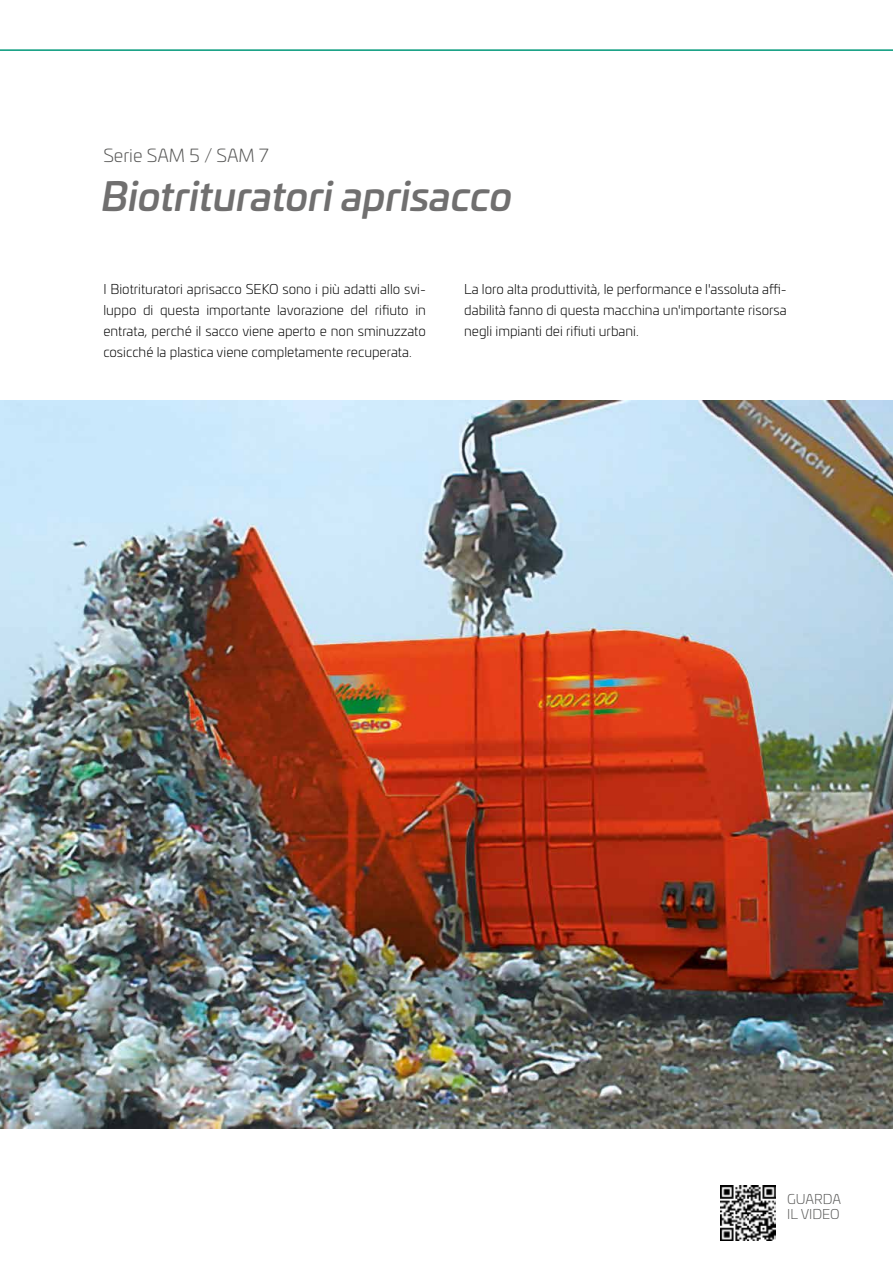
<style>
.page{position:relative;width:893px;height:1263px;background:#fff}
.page>*{position:absolute;margin:0;border:0;box-sizing:border-box;transform-origin:0 0}
.t1{font:italic 500 39px "Univia Pro";color:#706f6f}
.t2{font:300 18px "Univia Pro";color:#575756}
.t3{font:300 13.5px/21px "Univia Pro";color:#000;text-align:justify}
.t4{font:300 13.5px/15px "Univia Pro";color:#575756}
</style>
<div class="page">
<svg style="left:0;top:49px;width:893px;height:2px"></svg>
<img style="left:0;top:400px;width:893px;height:729px">
<img style="left:720px;top:1186px;width:55px;height:55px">
<h2 class="t2" style="left:103px;top:142px;width:167px">Serie SAM 5 / SAM 7</h2>
<h1 class="t1" style="left:101px;top:167px;width:412px">Biotrituratori aprisacco</h1>
<p class="t3" style="left:103px;top:278px;width:324px">I Biotrituratori aprisacco SEKO sono i più adatti allo svi&shy;luppo di questa importante lavorazione del rifiuto in entrata, perché il sacco viene aperto e non sminuzzato cosicché la plastica viene completamente recuperata.</p>
<p class="t3" style="left:464px;top:278px;width:324px">La loro alta produttività, le performance e l'assoluta affi&shy;dabilità fanno di questa macchina un'importante risorsa negli impianti dei rifiuti urbani.</p>
<p class="t4" style="left:787px;top:1191px;width:55px">GUARDA<br>IL VIDEO</p>
</div>
